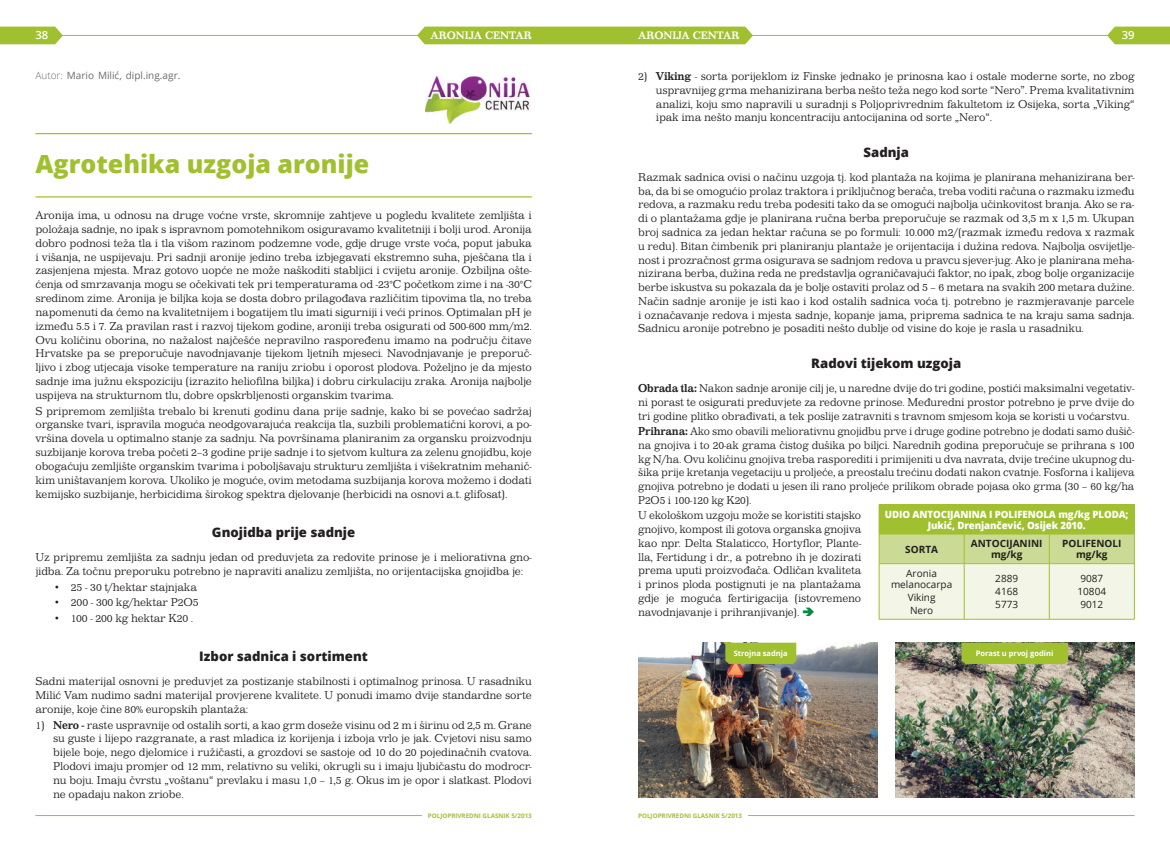
<style>
.page{position:relative;width:1170px;height:851px;background:#fff}
.page>*{position:absolute;margin:0;border:0;box-sizing:border-box;transform-origin:0 0}
.t1{font:800 25px "Open Sans";color:#a1c030}
.t2{font:800 13.12px "Open Sans";color:#231f20}
.t3{font:300 11.88px/13.9px "Impressum TOT";letter-spacing:-.01em;color:#231f20;text-align:justify}
.t4{font:300 11.88px/13.8px "Impressum TOT";letter-spacing:-.01em;color:#231f20;text-align:justify;scale:.96 1}
.t5{font:300 11.88px/13.8px "Impressum TOT";letter-spacing:-.01em;color:#231f20;text-align:justify;scale:.94 1}
.t6{font:500 11.25px "Impressum TOT";color:#fff}
.t7{font:600 11.25px "Open Sans";color:#fff}
.t8{font:800 10px/11.2px "Open Sans";letter-spacing:-.01em;color:#fff;text-align:center}
.t9{font:10px/13px "Open Sans";color:#231f20}
.t10{font:700 10px/11.2px "Open Sans";color:#231f20;text-align:center}
.t11{font:10px "Open Sans";color:#6c6d70}
.t12{font:700 7.5px "Open Sans";color:#fff}
.t13{font:700 6.25px "Open Sans";color:#a1c030}
.s1{font-weight:300}
.s2{font-weight:500}
</style>
<div class="page">
<svg style="left:0;top:27px;width:63px;height:17px"></svg>
<div style="left:417px;top:27px;width:336px;height:17px;background:#a1c030"></div>
<hr style="left:35px;top:815px;width:387px;height:1px;background:#a1c030">
<hr style="left:54px;top:35px;width:433px;height:1px;background:#a1c030">
<hr style="left:748px;top:815px;width:386px;height:1px;background:#a1c030">
<svg style="left:1107px;top:27px;width:62px;height:17px"></svg>
<hr style="left:676px;top:35px;width:439px;height:1px;background:#a1c030">
<hr style="left:35px;top:133px;width:496px;height:1px;background:#a1c030">
<hr style="left:35px;top:196px;width:496px;height:1px;background:#a1c030">
<img style="left:425px;top:75px;width:106px;height:49px">
<img style="left:638px;top:642px;width:239px;height:155px">
<svg style="left:725px;top:642px;width:71px;height:21px"></svg>
<img style="left:895px;top:642px;width:239px;height:155px">
<div style="left:961px;top:642px;width:106px;height:21px;background:#a1c030"></div>
<div style="left:879px;top:504px;width:255px;height:30px;background:#a1c030"></div>
<hr style="left:878px;top:504px;width:1px;height:30px;background:#a1c030">
<svg style="left:878px;top:534px;width:256px;height:85px;background:#e3ebc6"></svg>
<hr style="left:878px;top:563px;width:86px;height:1px;background:#a1c030">
<hr style="left:878px;top:563px;width:1px;height:56px;background:#a1c030">
<hr style="left:964px;top:563px;width:85px;height:1px;background:#a1c030">
<hr style="left:963px;top:563px;width:1px;height:56px;background:#a1c030">
<hr style="left:1049px;top:563px;width:85px;height:1px;background:#a1c030">
<hr style="left:1048px;top:563px;width:1px;height:56px;background:#a1c030">
<hr style="left:1133px;top:563px;width:1px;height:56px;background:#a1c030">
<hr style="left:878px;top:619px;width:86px;height:1px;background:#a1c030">
<hr style="left:964px;top:619px;width:85px;height:1px;background:#a1c030">
<hr style="left:1049px;top:619px;width:85px;height:1px;background:#a1c030">
<p class="t7" style="left:35px;top:28px;width:14px">38</p>
<p class="t6" style="left:430px;top:29px;width:103px">ARONIJA CENTAR</p>
<p class="t6" style="left:638px;top:29px;width:103px">ARONIJA CENTAR</p>
<p class="t7" style="left:1121px;top:28px;width:14px">39</p>
<p class="t11" style="left:35px;top:68px;width:146px"><span class="s1">Autor:</span> Mario Milić, dipl.ing.agr.</p>
<p class="t3" style="left:656px;top:69px;width:480px;text-indent:-18px">2) <span class="s2">Viking</span> - sorta porijeklom iz Finske jednako je prinosna kao i ostale moderne sorte, no zbog uspravnijeg grma mehanizirana berba nešto teža nego kod sorte “Nero”. Prema kvalitativnim analizi, koju smo napravili u suradnji s Poljoprivrednim fakultetom iz Osijeka, sorta „Viking“ ipak ima nešto manju koncentraciju antocijanina od sorte „Nero“.</p>
<p class="t2" style="left:863px;top:142px;width:47px">Sadnja</p>
<p class="t3" style="left:638px;top:170px;width:498px">Razmak sadnica ovisi o načinu uzgoja tj. kod plantaža na kojima je planirana mehanizirana ber&shy;ba, da bi se omogućio prolaz traktora i priključnog berača, treba voditi računa o razmaku između redova, a razmaku redu treba podesiti tako da se omogući najbolja učinkovitost branja. Ako se ra&shy;di o plantažama gdje je planirana ručna berba preporučuje se razmak od 3,5 m x 1,5 m. Ukupan broj sadnica za jedan hektar računa se po formuli: 10.000 m2/(razmak između redova x razmak u redu). Bitan čimbenik pri planiranju plantaže je orijentacija i dužina redova. Najbolja osvijetlje&shy;nost i prozračnost grma osigurava se sadnjom redova u pravcu sjever-jug. Ako je planirana meha&shy;nizirana berba, dužina reda ne predstavlja ograničavajući faktor, no ipak, zbog bolje organizacije berbe iskustva su pokazala da je bolje ostaviti prolaz od 5 – 6 metara na svakih 200 metara dužine.<br>Način sadnje aronije je isti kao i kod ostalih sadnica voća tj. potrebno je razmjeravanje parcele i označavanje redova i mjesta sadnje, kopanje jama, priprema sadnica te na kraju sama sadnja.<br>Sadnicu aronije potrebno je posaditi nešto dublje od visine do koje je rasla u rasadniku.</p>
<p class="t2" style="left:811px;top:353px;width:151px">Radovi tijekom uzgoja</p>
<p class="t4" style="left:638px;top:381px;width:518px"><span class="s2">Obrada tla:</span> Nakon sadnje aronije cilj je, u naredne dvije do tri godine, postići maksimalni vegetativ&shy;ni porast te osigurati preduvjete za redovne prinose. Međuredni prostor potrebno je prve dvije do tri godine plitko obrađivati, a tek poslije zatravniti s travnom smjesom koja se koristi u voćarstvu.</p>
<p class="t5" style="left:638px;top:424px;width:529px"><span class="s2">Prihrana:</span> Ako smo obavili meliorativnu gnojidbu prve i druge godine potrebno je dodati samo dušič&shy;na gnojiva i to 20-ak grama čistog dušika po biljci. Narednih godina preporučuje se prihrana s 100 kg N/ha. Ovu količinu gnojiva treba rasporediti i primijeniti u dva navrata, dvije trećine ukupnog du&shy;šika prije kretanja vegetaciju u proljeće, a preostalu trećinu dodati nakon cvatnje. Fosforna i kalijeva gnojiva potrebno je dodati u jesen ili rano proljeće prilikom obrade pojasa oko grma (30 – 60 kg/ha P2O5 i 100-120 kg K20).</p>
<p class="t4" style="left:638px;top:508px;width:234px">U ekološkom uzgoju može se koristiti stajsko gnojivo, kompost ili gotova organska gnojiva kao npr. Delta Stalaticco, Hortyflor, Plante&shy;lla, Fertidung i dr., a potrebno ih je dozirati prema uputi proizvođača. Odličan kvaliteta i prinos ploda postignuti je na plantažama gdje je moguća fertirigacija (istovremeno navodnjavanje i prihranjivanje).</p>
<p class="t12" style="left:733px;top:648px;width:55px">Strojna sadnja</p>
<p class="t12" style="left:975px;top:648px;width:79px">Porast u prvoj godini</p>
<h1 class="t1" style="left:35px;top:145px;width:335px">Agrotehika uzgoja aronije</h1>
<p class="t3" style="left:35px;top:208px;width:498px">Aronija ima, u odnosu na druge voćne vrste, skromnije zahtjeve u pogledu kvalitete zemljišta i položaja sadnje, no ipak s ispravnom pomotehnikom osiguravamo kvalitetniji i bolji urod. Aronija dobro podnosi teža tla i tla višom razinom podzemne vode, gdje druge vrste voća, poput jabuka i višanja, ne uspijevaju. Pri sadnji aronije jedino treba izbjegavati ekstremno suha, pješčana tla i zasjenjena mjesta. Mraz gotovo uopće ne može naškoditi stabljici i cvijetu aronije. Ozbiljna ošte&shy;ćenja od smrzavanja mogu se očekivati tek pri temperaturama od -23°C početkom zime i na -30°C sredinom zime. Aronija je biljka koja se dosta dobro prilagođava različitim tipovima tla, no treba napomenuti da ćemo na kvalitetnijem i bogatijem tlu imati sigurniji i veći prinos. Optimalan pH je između 5.5 i 7. Za pravilan rast i razvoj tijekom godine, aroniji treba osigurati od 500-600 mm/m2.<br>Ovu količinu oborina, no nažalost najčešće nepravilno raspoređenu imamo na području čitave Hrvatske pa se preporučuje navodnjavanje tijekom ljetnih mjeseci. Navodnjavanje je preporuč&shy;ljivo i zbog utjecaja visoke temperature na raniju zriobu i oporost plodova. Poželjno je da mjesto sadnje ima južnu ekspoziciju (izrazito heliofilna biljka) i dobru cirkulaciju zraka. Aronija najbolje uspijeva na strukturnom tlu, dobre opskrbljenosti organskim tvarima.</p>
<p class="t3" style="left:35px;top:403px;width:498px">S pripremom zemljišta trebalo bi krenuti godinu dana prije sadnje, kako bi se povećao sadržaj organske tvari, ispravila moguća neodgovarajuća reakcija tla, suzbili problematični korovi, a po&shy;vršina dovela u optimalno stanje za sadnju. Na površinama planiranim za organsku proizvodnju suzbijanje korova treba početi 2–3 godine prije sadnje i to sjetvom kultura za zelenu gnojidbu, koje obogaćuju zemljište organskim tvarima i poboljšavaju strukturu zemljišta i višekratnim mehanič&shy;kim uništavanjem korova. Ukoliko je moguće, ovim metodama suzbijanja korova možemo i dodati kemijsko suzbijanje, herbicidima širokog spektra djelovanje (herbicidi na osnovi a.t. glifosat).</p>
<p class="t2" style="left:212px;top:522px;width:145px">Gnojidba prije sadnje</p>
<p class="t3" style="left:35px;top:550px;width:498px">Uz pripremu zemljišta za sadnju jedan od preduvjeta za redovite prinose je i meliorativna gno&shy;jidba. Za točnu preporuku potrebno je napraviti analizu zemljišta, no orijentacijska gnojidba je:</p>
<p class="t3" style="left:53px;top:579px;width:145px">• 25 - 30 t/hektar stajnjaka</p>
<p class="t3" style="left:53px;top:595px;width:147px">• 200 - 300 kg/hektar P2O5</p>
<p class="t3" style="left:53px;top:611px;width:142px">• 100 - 200 kg hektar K20 .</p>
<p class="t2" style="left:199px;top:646px;width:170px">Izbor sadnica i sortiment</p>
<p class="t3" style="left:35px;top:674px;width:498px">Sadni materijal osnovni je preduvjet za postizanje stabilnosti i optimalnog prinosa. U rasadniku Milić Vam nudimo sadni materijal provjerene kvalitete. U ponudi imamo dvije standardne sorte aronije, koje čine 80% europskih plantaža:</p>
<p class="t3" style="left:53px;top:717px;width:480px;text-indent:-18px">1) <span class="s2">Nero -</span> raste uspravnije od ostalih sorti, a kao grm doseže visinu od 2 m i širinu od 2,5 m. Grane su guste i lijepo razgranate, a rast mladica iz korijenja i izboja vrlo je jak. Cvjetovi nisu samo bijele boje, nego djelomice i ružičasti, a grozdovi se sastoje od 10 do 20 pojedinačnih cvatova.<br>Plodovi imaju promjer od 12 mm, relativno su veliki, okrugli su i imaju ljubičastu do modrocr&shy;nu boju. Imaju čvrstu „voštanu“ prevlaku i masu 1,0 – 1,5 g. Okus im je opor i slatkast. Plodovi ne opadaju nakon zriobe.</p>
<p class="t8" style="left:884px;top:507px;width:245px">Udio antocijanina i polifenola mg/kg ploda;<br>Jukić, Drenjančević, Osijek 2010.</p>
<p class="t10" style="left:905px;top:543px;width:34px">SORTA</p>
<p class="t10" style="left:970px;top:537px;width:73px">ANTOCIJANINI mg/kg</p>
<p class="t10" style="left:1062px;top:537px;width:61px">POLIFENOLI mg/kg</p>
<p class="t9" style="left:890px;top:567px;width:63px;line-height:11.2px;text-align:center">Aronia melanocarpa</p>
<p class="t9" style="left:907px;top:590px;width:29px">Viking<br>Nero</p>
<p class="t9" style="left:995px;top:571px;width:24px;text-align:justify">2889<br>4168<br>5773</p>
<p class="t9" style="left:1077px;top:571px;width:30px">9087<br>10804<br>9012</p>
<p class="t13" style="left:428px;top:811px;width:105px">POLJOPRIVREDNI GLASNIK 5/2013</p>
<p class="t13" style="left:638px;top:811px;width:105px">POLJOPRIVREDNI GLASNIK 5/2013</p>
</div>
